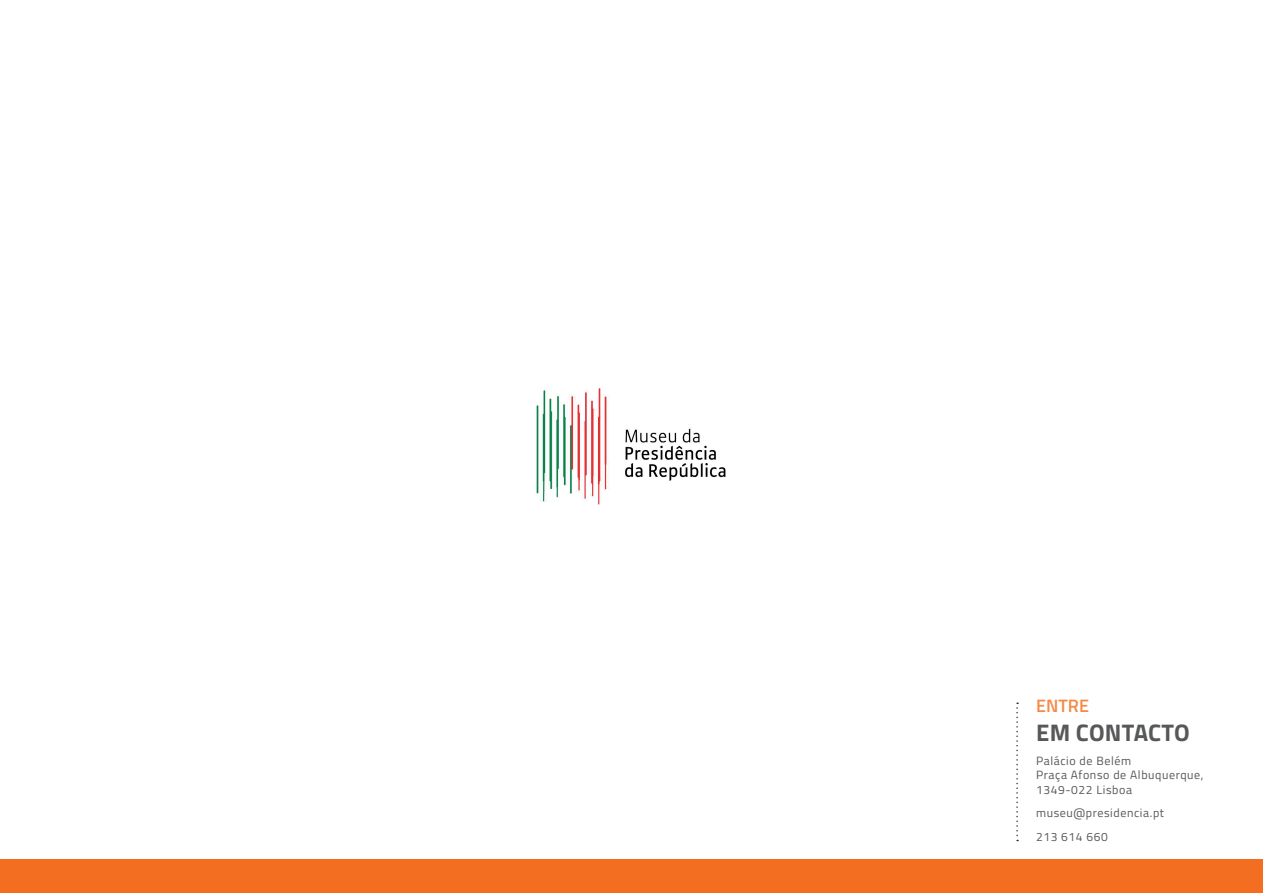
<style>
.page{position:relative;width:1263px;height:893px;background:#fff}
.page>*{position:absolute;margin:0;border:0;box-sizing:border-box;transform-origin:0 0}
.t1{font:700 24px "Titillium Web";letter-spacing:.005em;color:#57585a}
.t2{font:600 18px "Titillium Web";color:#f68945}
.t3{font:12px/14.4px "Titillium Web";letter-spacing:.05em;color:#56585a}
</style>
<div class="page">
<svg style="left:1016px;top:702px;width:2px;height:139px"></svg>
<div style="left:0;top:860px;width:1263px;height:33px;background:#f36e21"></div>
<img style="left:536px;top:388px;width:190px;height:117px">
<h2 class="t2" style="left:1036px;top:693px;width:54px">ENTRE</h2>
<h1 class="t1" style="left:1036px;top:714px;width:155px">EM CONTACTO</h1>
<p class="t3" style="left:1036px;top:753px;width:169px">Palácio de Belém<br>Praça Afonso de Albuquerque,<br>1349-022 Lisboa</p>
<p class="t3" style="left:1036px;top:805px;width:129px">museu@presidencia.pt</p>
<p class="t3" style="left:1036px;top:829px;width:73px">213 614 660</p>
</div>
